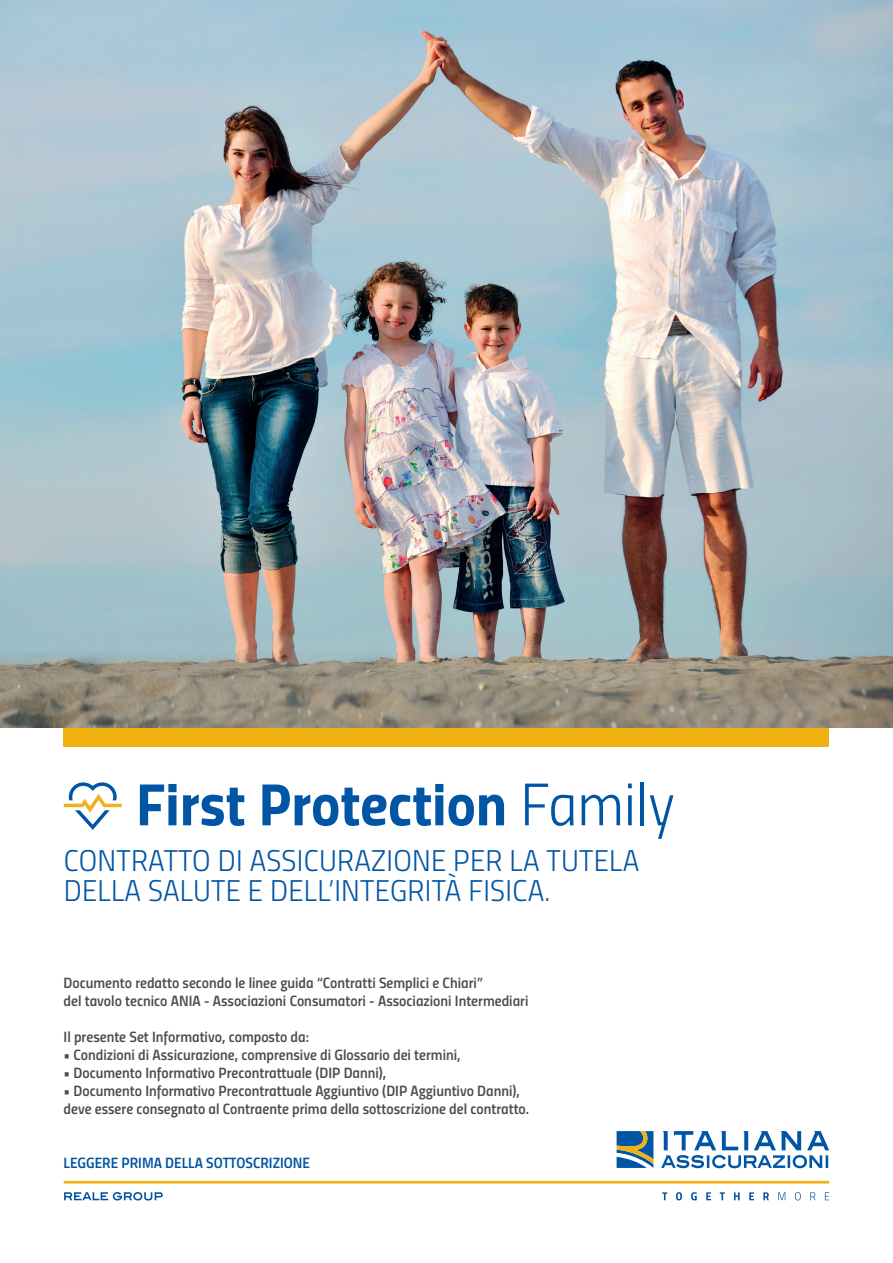
<style>
.page{position:relative;width:893px;height:1263px;background:#fff}
.page>*{position:absolute;margin:0;border:0;box-sizing:border-box;transform-origin:0 0}
.t1{font:60px "Titillium Bold Upright";color:#0155a5}
.t2{font:30px/30px "Titillium Light Upright";letter-spacing:.01em;color:#0155a5}
.t3{font:15px/18px "Titillium Semibold Upright";color:#4b4c4d}
.t4{font:15px "Titillium Semibold Upright";color:#0153a0}
.s1{font-family:"Titillium Light Upright"}
</style>
<div class="page">
<svg style="left:64px;top:782px;width:58px;height:48px"></svg>
<div style="left:64px;top:727px;width:765px;height:20px;background:#efb211"></div>
<img style="left:0;top:0;width:893px;height:727px">
<hr style="left:64px;top:1181px;width:765px;height:3px;background:#efb211">
<svg style="left:616px;top:1131px;width:37px;height:37px"></svg>
<svg style="left:661px;top:1131px;width:168px;height:37px"></svg>
<svg style="left:64px;top:1192px;width:99px;height:9px"></svg>
<svg style="left:662px;top:1192px;width:167px;height:8px"></svg>
<h1 class="t1" style="left:136px;top:783px;width:540px">First Protection <span class="s1">Family</span></h1>
<h2 class="t2" style="left:64px;top:849px;width:577px">CONTRATTO DI ASSICURAZIONE PER LA TUTELA<br>DELLA SALUTE E DELL’INTEGRITÀ FISICA.</h2>
<p class="t3" style="left:64px;top:975px;width:466px">Documento redatto secondo le linee guida “Contratti Semplici e Chiari”<br>del tavolo tecnico ANIA - Associazioni Consumatori - Associazioni Intermediari</p>
<p class="t3" style="left:64px;top:1029px;width:247px">Il presente Set Informativo, composto da:</p>
<p class="t3" style="left:64px;top:1047px;width:398px">• Condizioni di Assicurazione, comprensive di Glossario dei termini,</p>
<p class="t3" style="left:64px;top:1065px;width:324px">• Documento Informativo Precontrattuale (DIP Danni),</p>
<p class="t3" style="left:64px;top:1083px;width:467px">• Documento Informativo Precontrattuale Aggiuntivo (DIP Aggiuntivo Danni), deve essere consegnato al Contraente prima della sottoscrizione del contratto.</p>
<p class="t4" style="left:64px;top:1157px;width:248px">LEGGERE PRIMA DELLA SOTTOSCRIZIONE</p>
</div>
